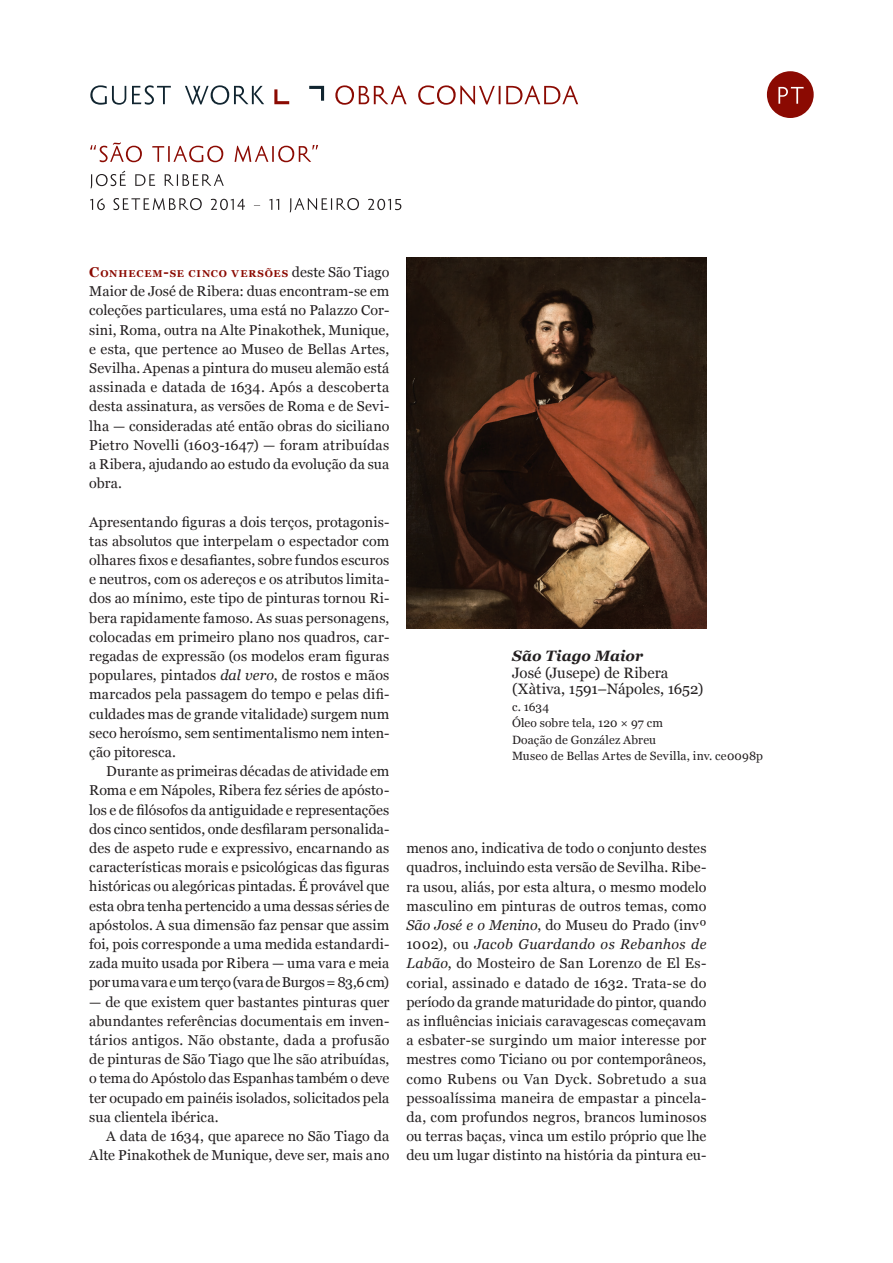
<style>
.page{position:relative;width:893px;height:1263px;background:#fff}
.page>*{position:absolute;margin:0;border:0;box-sizing:border-box;transform-origin:0 0}
.t1{font:15px/16.5px "Georgia";color:#231f20}
.t2{font:italic 700 15px "Georgia";letter-spacing:.005em;color:#231f20}
.t3{font:14.25px/19.2px "Georgia";color:#231f20;text-align:justify}
.t4{font:12px/16.5px "Georgia";letter-spacing:.015em;color:#231f20}
.t5{font:700 10.05px "Georgia";letter-spacing:.085em;color:#8b0a02}
.s1{font-size:14.25px}
.s2{font-weight:400;font-size:14.25px;color:#231f20}
.s3{font-style:italic}
</style>
<div class="page">
<div style="left:767px;top:71px;width:47px;height:47px;background:#8b0a02;border-radius:50%"></div>
<svg style="left:778px;top:87px;width:26px;height:17px"></svg>
<svg style="left:274px;top:89px;width:15px;height:15px"></svg>
<svg style="left:185px;top:85px;width:79px;height:20px"></svg>
<svg style="left:90px;top:85px;width:81px;height:20px"></svg>
<svg style="left:335px;top:85px;width:72px;height:20px"></svg>
<svg style="left:418px;top:85px;width:160px;height:20px"></svg>
<svg style="left:309px;top:86px;width:15px;height:15px"></svg>
<svg style="left:90px;top:198px;width:311px;height:14px"></svg>
<svg style="left:90px;top:171px;width:134px;height:17px"></svg>
<svg style="left:90px;top:142px;width:228px;height:20px"></svg>
<img style="left:406px;top:258px;width:300px;height:371px">
<p class="t5" style="left:89px;top:268px;width:302px"><span class="s1">C</span>ONHECEM<span class="s1">-</span>SE CINCO VERSÕES <span class="s2">deste São Tiago</span></p>
<p class="t3" style="left:89px;top:282px;width:302px">Maior de José de Ribera: duas encontram-se em coleções particulares, uma está no Palazzo Cor&shy;sini, Roma, outra na Alte Pinakothek, Munique, e esta, que pertence ao Museo de Bellas Artes, Sevilha. Apenas a pintura do museu alemão está assinada e datada de 1634. Após a descoberta desta assinatura, as versões de Roma e de Sevi&shy;lha — consideradas até então obras do siciliano Pietro Novelli (1603-1647) — foram atribuídas a Ribera, ajudando ao estudo da evolução da sua obra.</p>
<p class="t3" style="left:89px;top:512px;width:302px">Apresentando figuras a dois terços, protagonis&shy;tas absolutos que interpelam o espectador com olhares fixos e desafiantes, sobre fundos escuros e neutros, com os adereços e os atributos limita&shy;dos ao mínimo, este tipo de pinturas tornou Ri&shy;bera rapidamente famoso. As suas personagens, colocadas em primeiro plano nos quadros, car&shy;regadas de expressão (os modelos eram figuras populares, pintados <span class="s3">dal vero</span>, de rostos e mãos marcados pela passagem do tempo e pelas difi&shy;culdades mas de grande vitalidade) surgem num seco heroísmo, sem sentimentalismo nem inten&shy;ção pitoresca.</p>
<p class="t3" style="left:89px;top:762px;width:302px;text-indent:17px">Durante as primeiras décadas de atividade em Roma e em Nápoles, Ribera fez séries de apósto&shy;los e de filósofos da antiguidade e representações dos cinco sentidos, onde desfilaram personalida&shy;des de aspeto rude e expressivo, encarnando as características morais e psicológicas das figuras históricas ou alegóricas pintadas. É provável que esta obra tenha pertencido a uma dessas séries de apóstolos. A sua dimensão faz pensar que assim foi, pois corresponde a uma medida estandardi&shy;zada muito usada por Ribera — uma vara e meia por uma vara e um terço (vara de Burgos = 83,6 cm)</p>
<p class="t3" style="left:89px;top:992px;width:302px">— de que existem quer bastantes pinturas quer abundantes referências documentais em inven&shy;tários antigos. Não obstante, dada a profusão de pinturas de São Tiago que lhe são atribuídas, o tema do Apóstolo das Espanhas também o deve ter ocupado em painéis isolados, solicitados pela sua clientela ibérica.</p>
<p class="t3" style="left:89px;top:1126px;width:302px;text-align:right">A data de 1634, que aparece no São Tiago da<br>Alte Pinakothek de Munique, deve ser, mais ano</p>
<p class="t2" style="left:512px;top:647px;width:133px">São Tiago Maior</p>
<p class="t1" style="left:512px;top:664px;width:193px">José (Jusepe) de Ribera (Xàtiva, 1591–Nápoles, 1652)</p>
<p class="t4" style="left:512px;top:698px;width:253px">c. 1634<br>Óleo sobre tela, 120 × 97 cm<br>Doação de González Abreu<br>Museo de Bellas Artes de Sevilla, inv. ce0098p</p>
<p class="t3" style="left:406px;top:838px;width:302px">menos ano, indicativa de todo o conjunto destes quadros, incluindo esta versão de Sevilha. Ribe&shy;ra usou, aliás, por esta altura, o mesmo modelo masculino em pinturas de outros temas, como <span class="s3">São José e o Menino</span>, do Museu do Prado (invº 1002), ou <span class="s3">Jacob Guardando os Rebanhos de Labão</span>, do Mosteiro de San Lorenzo de El Es&shy;corial, assinado e datado de 1632. Trata-se do período da grande maturidade do pintor, quando as influências iniciais caravagescas começavam a esbater-se surgindo um maior interesse por mestres como Ticiano ou por contemporâneos, como Rubens ou Van Dyck. Sobretudo a sua pessoalíssima maneira de empastar a pincela&shy;da, com profundos negros, brancos luminosos ou terras baças, vinca um estilo próprio que lhe deu um lugar distinto na história da pintura eu-</p>
</div>
